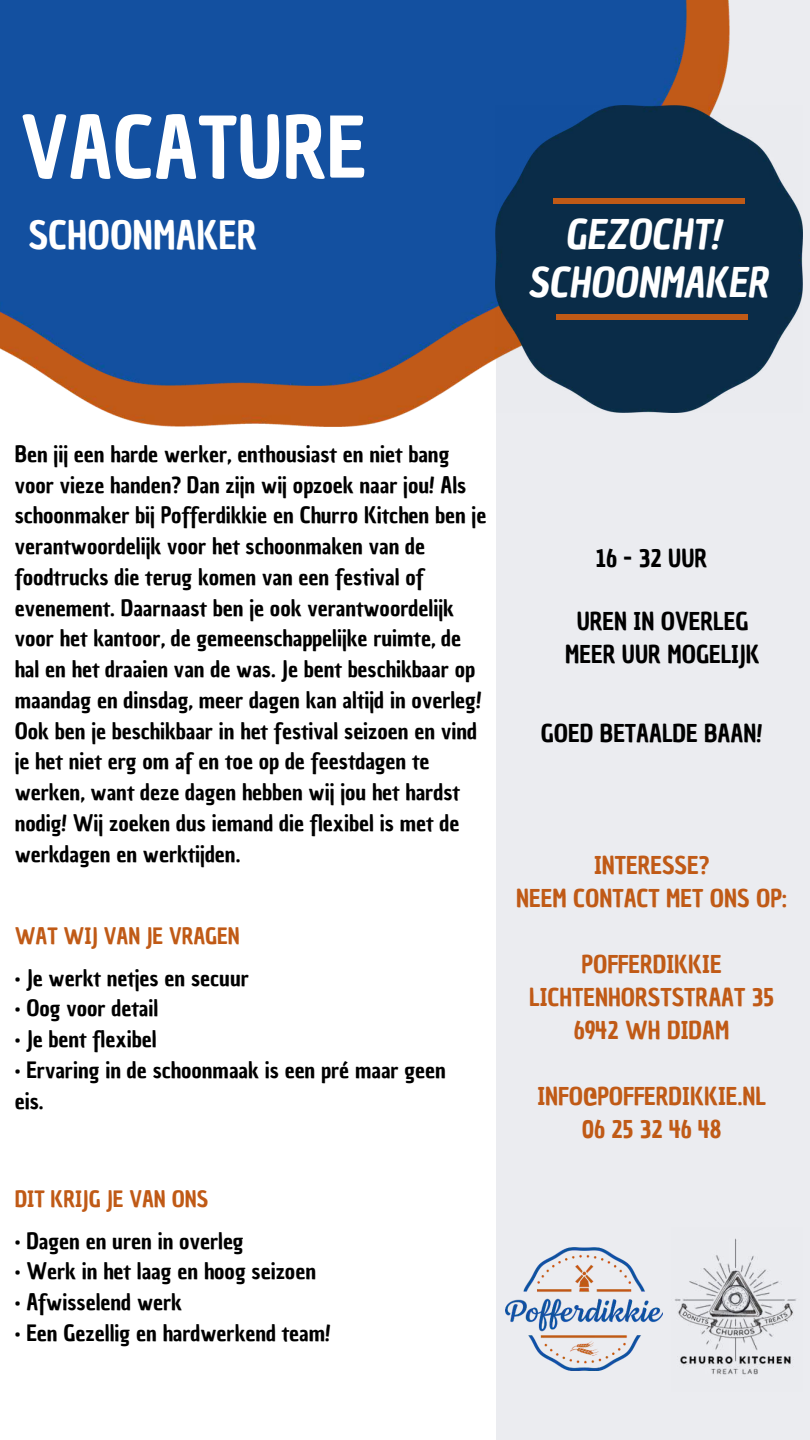
<style>
.page{position:relative;width:810px;height:1440px;background:#fff}
.page>*{position:absolute;margin:0;border:0;box-sizing:border-box;transform-origin:0 0}
.t1{font:82.6px "Chau Philomene One";color:#fff}
.t2{font:italic 40px/47.6px "Chau Philomene One";color:#fff;text-align:center}
.t3{font:38px "Chau Philomene One";color:#fff}
.t4{font:24px/33px "Chau Philomene One";color:#c05a16;text-align:center}
.t5{font:24px/33px "Chau Philomene One";color:#000;text-align:center}
.t6{font:22px/30.8px "Chau Philomene One";color:#000}
.t7{font:22px "Chau Philomene One";color:#c05a16}
</style>
<div class="page">
<div style="left:497px;top:0;width:313px;height:1440px;background:#ebecf0"></div>
<img style="left:61px;top:0;width:668px;height:426px">
<div style="left:0;top:0;width:686px;height:386px;background:#1350a0"></div>
<img style="left:506px;top:1248px;width:157px;height:123px">
<img style="left:675px;top:1238px;width:121px;height:137px">
<img style="left:495px;top:105px;width:308px;height:308px">
<div style="left:553px;top:199px;width:191px;height:5px;background:#c05a16"></div>
<div style="left:556px;top:315px;width:191px;height:5px;background:#c05a16"></div>
<h1 class="t1" style="left:21px;top:92px;width:347px">VACATURE</h1>
<h3 class="t3" style="left:28px;top:210px;width:230px">SCHOONMAKER</h3>
<h2 class="t2" style="left:528px;top:211px;width:242px">GEZOCHT!<br>SCHOONMAKER</h2>
<p class="t6" style="left:15px;top:439px;width:473px">Ben jij een harde werker, enthousiast en niet bang voor vieze handen? Dan zijn wij opzoek naar jou! Als schoonmaker bij Pofferdikkie en Churro Kitchen ben je verantwoordelijk voor het schoonmaken van de foodtrucks die terug komen van een festival of evenement. Daarnaast ben je ook verantwoordelijk voor het kantoor, de gemeenschappelijke ruimte, de hal en het draaien van de was. Je bent beschikbaar op maandag en dinsdag, meer dagen kan altijd in overleg!<br>Ook ben je beschikbaar in het festival seizoen en vind je het niet erg om af en toe op de feestdagen te werken, want deze dagen hebben wij jou het hardst nodig! Wij zoeken dus iemand die flexibel is met de werkdagen en werktijden.</p>
<p class="t7" style="left:15px;top:921px;width:227px">WAT WIJ VAN JE VRAGEN</p>
<p class="t6" style="left:15px;top:963px;width:236px">• Je werkt netjes en secuur</p>
<p class="t6" style="left:15px;top:993px;width:145px">• Oog voor detail</p>
<p class="t6" style="left:15px;top:1024px;width:143px">• Je bent flexibel</p>
<p class="t6" style="left:15px;top:1055px;width:433px">• Ervaring in de schoonmaak is een pré maar geen eis.</p>
<p class="t7" style="left:15px;top:1184px;width:195px">DIT KRIJG JE VAN ONS</p>
<p class="t6" style="left:15px;top:1226px;width:230px">• Dagen en uren in overleg</p>
<p class="t6" style="left:15px;top:1256px;width:303px">• Werk in het laag en hoog seizoen</p>
<p class="t6" style="left:15px;top:1287px;width:169px">• Afwisselend werk</p>
<p class="t6" style="left:15px;top:1318px;width:317px">• Een Gezellig en hardwerkend team!</p>
<p class="t5" style="left:596px;top:542px;width:113px">16 - 32 UUR</p>
<p class="t5" style="left:565px;top:605px;width:196px">UREN IN OVERLEG<br>MEER UUR MOGELIJK</p>
<p class="t5" style="left:541px;top:717px;width:223px">GOED BETAALDE BAAN!</p>
<p class="t4" style="left:516px;top:849px;width:272px">INTERESSE?<br>NEEM CONTACT MET ONS OP:</p>
<p class="t4" style="left:529px;top:948px;width:246px">POFFERDIKKIE<br>LICHTENHORSTSTRAAT 35<br>6942 WH DIDAM</p>
<p class="t4" style="left:537px;top:1080px;width:230px">INFO@POFFERDIKKIE.NL<br>06 25 32 46 48</p>
</div>
